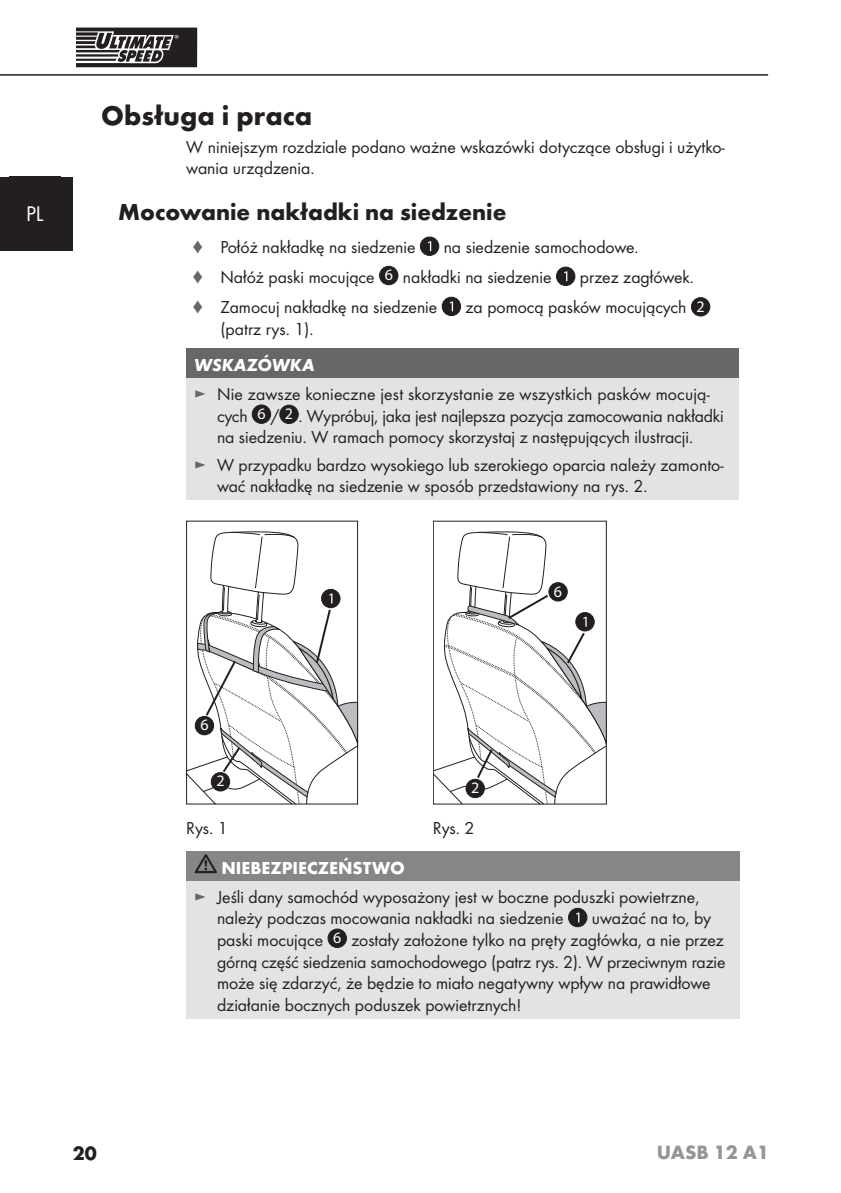
<style>
.page{position:relative;width:841px;height:1193px;background:#fff}
.page>*{position:absolute;margin:0;border:0;box-sizing:border-box;transform-origin:0 0}
.t1{font:700 28px "Futura";color:#231f20}
.t2{font:700 24px "Futura";color:#231f20}
.t3{font:22px "Futura Boo";color:#fff}
.t4{font:700 20px "Futura";color:#939598}
.t5{font:700 20px "Futura";color:#231f20}
.t6{font:18px/21.6px "Futura Boo";color:#231f20}
.t7{font:700 18px "Futura";color:#fff}
.t8{font:italic 700 18px "Futura";color:#fff}
.t9{font:16px "Myriad";color:#fff}
.s1{color:#656769}
.s2{font-family:"Myriad";font-size:16px;color:#fff}
</style>
<div class="page">
<hr style="left:0;top:74px;width:768px;height:2px;background:#231f20">
<div style="left:0;top:177px;width:73px;height:74px;background:#231f20"></div>
<div style="left:76px;top:28px;width:121px;height:39px;background:#231f20"></div>
<svg style="left:76px;top:31px;width:102px;height:32px"></svg>
<div style="left:420px;top:237px;width:19px;height:18px;background:#231f20;border-radius:50%"></div>
<div style="left:420px;top:237px;width:19px;height:19px;border:1px solid #231f20;border-radius:50%"></div>
<svg style="left:428px;top:241px;width:3px;height:10px"></svg>
<div style="left:379px;top:266px;width:19px;height:19px;background:#231f20;border-radius:50%"></div>
<div style="left:379px;top:266px;width:19px;height:19px;border:1px solid #231f20;border-radius:50%"></div>
<div style="left:556px;top:267px;width:19px;height:19px;background:#231f20;border-radius:50%"></div>
<div style="left:556px;top:267px;width:19px;height:19px;border:1px solid #231f20;border-radius:50%"></div>
<svg style="left:564px;top:271px;width:3px;height:10px"></svg>
<div style="left:442px;top:297px;width:18px;height:19px;background:#231f20;border-radius:50%"></div>
<div style="left:442px;top:297px;width:19px;height:19px;border:1px solid #231f20;border-radius:50%"></div>
<svg style="left:450px;top:301px;width:3px;height:10px"></svg>
<div style="left:691px;top:298px;width:19px;height:18px;background:#231f20;border-radius:50%"></div>
<div style="left:691px;top:297px;width:19px;height:19px;border:1px solid #231f20;border-radius:50%"></div>
<div style="left:186px;top:348px;width:553px;height:31px;background:#656769"></div>
<div style="left:186px;top:379px;width:553px;height:121px;background:#e2e3e4"></div>
<div style="left:252px;top:405px;width:19px;height:18px;background:#231f20;border-radius:50%"></div>
<div style="left:252px;top:405px;width:19px;height:19px;border:1px solid #231f20;border-radius:50%"></div>
<div style="left:280px;top:405px;width:18px;height:19px;background:#231f20;border-radius:50%"></div>
<div style="left:279px;top:405px;width:20px;height:19px;border:1px solid #231f20;border-radius:50%"></div>
<svg style="left:186px;top:521px;width:172px;height:284px"></svg>
<svg style="left:433px;top:531px;width:174px;height:274px"></svg>
<div style="left:466px;top:779px;width:18px;height:19px;background:#231f20;border-radius:50%"></div>
<div style="left:465px;top:779px;width:20px;height:19px;border:1px solid #231f20;border-radius:50%"></div>
<div style="left:186px;top:851px;width:553px;height:30px;background:#848688"></div>
<div style="left:186px;top:881px;width:553px;height:138px;background:#e2e3e4"></div>
<svg style="left:195px;top:532px;width:163px;height:341px"></svg>
<div style="left:568px;top:908px;width:19px;height:19px;background:#231f20;border-radius:50%"></div>
<div style="left:568px;top:908px;width:19px;height:19px;border:1px solid #231f20;border-radius:50%"></div>
<svg style="left:576px;top:913px;width:3px;height:9px"></svg>
<div style="left:328px;top:929px;width:18px;height:18px;background:#231f20;border-radius:50%"></div>
<div style="left:328px;top:929px;width:19px;height:19px;border:1px solid #231f20;border-radius:50%"></div>
<p class="t3" style="left:26px;top:203px;width:19px">PL</p>
<h1 class="t1" style="left:101px;top:105px;width:213px">Obsługa i praca</h1>
<p class="t6" style="left:186px;top:137px;width:540px">W niniejszym rozdziale podano ważne wskazówki dotyczące obsługi i użytko&shy;wania urządzenia.</p>
<h2 class="t2" style="left:118px;top:203px;width:390px">Mocowanie nakładki na siedzenie</h2>
<p class="t6" style="left:192px;top:237px;width:225px"><span class="s1">♦</span> Połóż nakładkę na siedzenie</p>
<p class="t6" style="left:192px;top:233px;width:448px;line-height:30.2px;text-indent:252px">na siedzenie samochodowe. <span class="s1">♦</span> Nałóż paski mocujące <sup>6</sup> nakładki na siedzenie</p>
<p class="t6" style="left:580px;top:267px;width:116px">przez zagłówek.</p>
<p class="t6" style="left:192px;top:297px;width:247px"><span class="s1">♦</span> Zamocuj nakładkę na siedzenie</p>
<p class="t6" style="left:465px;top:297px;width:241px">za pomocą pasków mocujących <span class="s2">2</span></p>
<p class="t6" style="left:220px;top:319px;width:95px">(patrz rys. 1).</p>
<p class="t8" style="left:194px;top:359px;width:122px">WSKAZÓWKA</p>
<p class="t6" style="left:217px;top:384px;width:508px;text-indent:-23px"><span class="s1">►</span> Nie zawsze konieczne jest skorzystanie ze wszystkich pasków mocują&shy;cych <sup>6</sup> / <sup>2</sup> . Wypróbuj, jaka jest najlepsza pozycja zamocowania nakładki na siedzeniu. W ramach pomocy skorzystaj z następujących ilustracji.</p>
<p class="t6" style="left:217px;top:455px;width:508px;text-indent:-23px"><span class="s1">►</span> W przypadku bardzo wysokiego lub szerokiego oparcia należy zamonto&shy;wać nakładkę na siedzenie w sposób przedstawiony na rys. 2.</p>
<p class="t9" style="left:200px;top:719px;width:10px">6</p>
<p class="t9" style="left:216px;top:775px;width:10px">2</p>
<p class="t9" style="left:471px;top:782px;width:10px">2</p>
<p class="t9" style="left:554px;top:585px;width:10px">6</p>
<p class="t6" style="left:186px;top:819px;width:43px">Rys. 1</p>
<p class="t6" style="left:433px;top:819px;width:43px">Rys. 2</p>
<p class="t7" style="left:221px;top:861px;width:185px">NIEBEZPIECZEŃSTWO</p>
<p class="t6" style="left:217px;top:887px;width:484px;text-indent:-23px"><span class="s1">►</span> Jeśli dany samochód wyposażony jest w boczne poduszki powietrzne, należy podczas mocowania nakładki na siedzenie</p>
<p class="t6" style="left:217px;top:908px;width:510px;text-indent:375px">uważać na to, by paski mocujące <sup>6</sup> zostały założone tylko na pręty zagłówka, a nie przez górną część siedzenia samochodowego (patrz rys. 2). W przeciwnym razie może się zdarzyć, że będzie to miało negatywny wpływ na prawidłowe działanie bocznych poduszek powietrznych!</p>
<p class="t5" style="left:73px;top:1145px;width:25px">20</p>
<p class="t4" style="left:657px;top:1144px;width:114px">UASB 12 A1</p>
</div>
